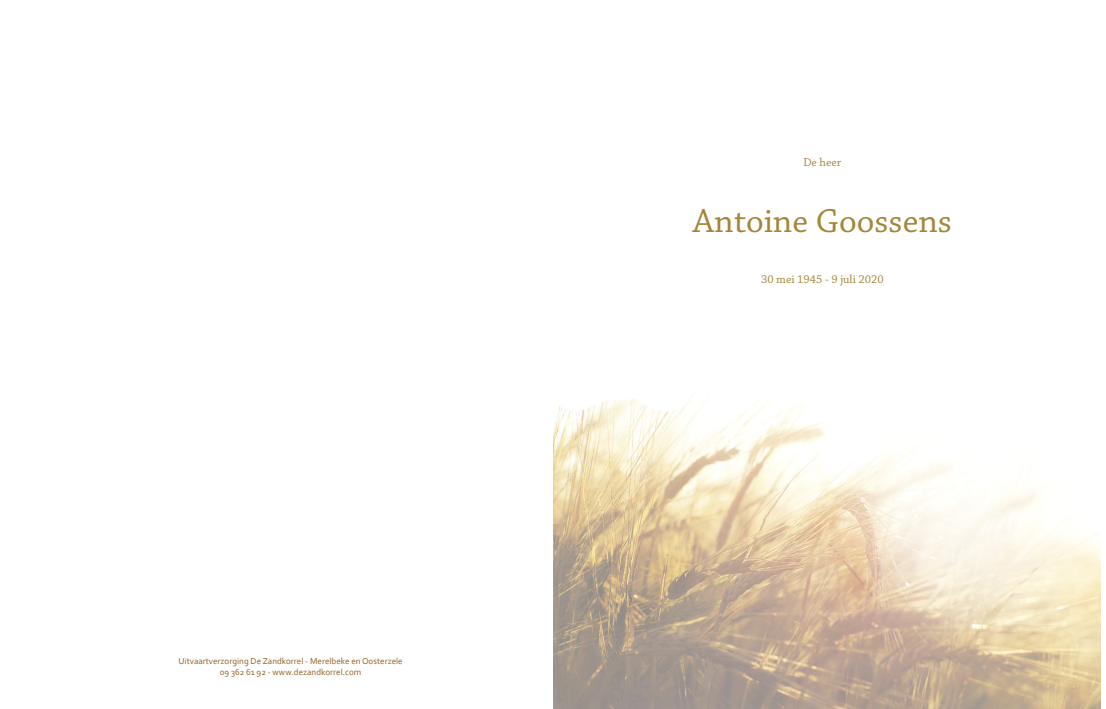
<style>
.page{position:relative;width:1106px;height:709px;background:#fff}
.page>*{position:absolute;margin:0;border:0;box-sizing:border-box;transform-origin:0 0}
.t1{font:35px "Chaparral Pro";color:#a48539}
.t2{font:12px "Chaparral Pro";color:#a48539}
.t3{font:9px/10.8px "Corbel";color:#926025;text-align:center}
</style>
<div class="page">
<img style="left:553px;top:393px;width:547px;height:316px">
<p class="t3" style="left:179px;top:655px;width:226px">Uitvaartverzorging De Zandkorrel - Merelbeke en Oosterzele<br>09 362 61 92 - www.dezandkorrel.com</p>
<h2 class="t2" style="left:803px;top:155px;width:39px">De heer</h2>
<h1 class="t1" style="left:693px;top:201px;width:260px">Antoine Goossens</h1>
<h2 class="t2" style="left:761px;top:272px;width:124px">30 mei 1945 - 9 juli 2020</h2>
</div>
